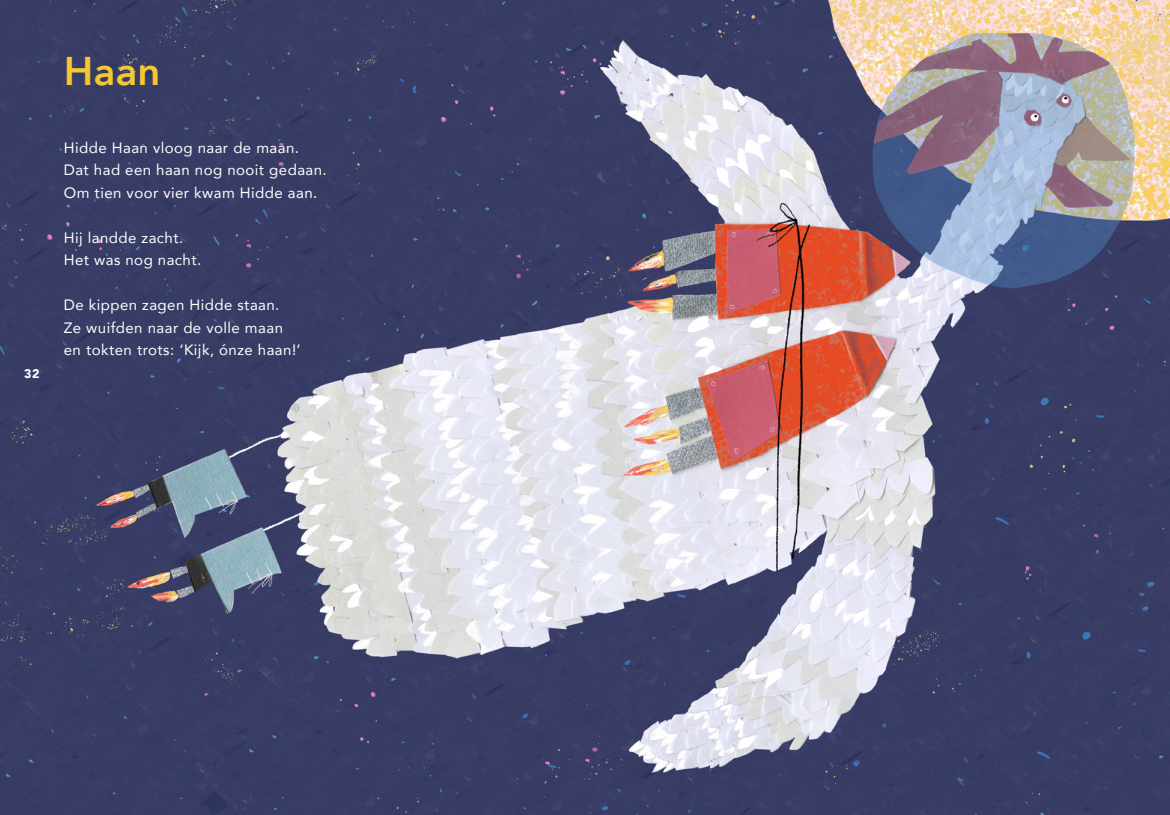
<style>
.page{position:relative;width:1170px;height:815px;background:#fff}
.page>*{position:absolute;margin:0;border:0;box-sizing:border-box;transform-origin:0 0}
.t1{font:800 40px "Avenir";color:#f3c832}
.t2{font:15px/22.5px "Avenir";letter-spacing:.03em;color:#fff}
.t3{font:900 12.5px "Avenir";color:#fff}
</style>
<div class="page">
<img style="left:0;top:0;width:1169px;height:815px">
<p class="t3" style="left:24px;top:362px;width:17px">32</p>
<h1 class="t1" style="left:64px;top:40px;width:98px">Haan</h1>
<p class="t2" style="left:64px;top:136px;width:264px">Hidde Haan vloog naar de maan.<br>Dat had een haan nog nooit gedaan.<br>Om tien voor vier kwam Hidde aan.</p>
<p class="t2" style="left:64px;top:226px;width:139px">Hij landde zacht.<br>Het was nog nacht.</p>
<p class="t2" style="left:64px;top:293px;width:238px">De kippen zagen Hidde staan.<br>Ze wuifden naar de volle maan en tokten trots: ‘Kijk, ónze haan!’</p>
</div>
